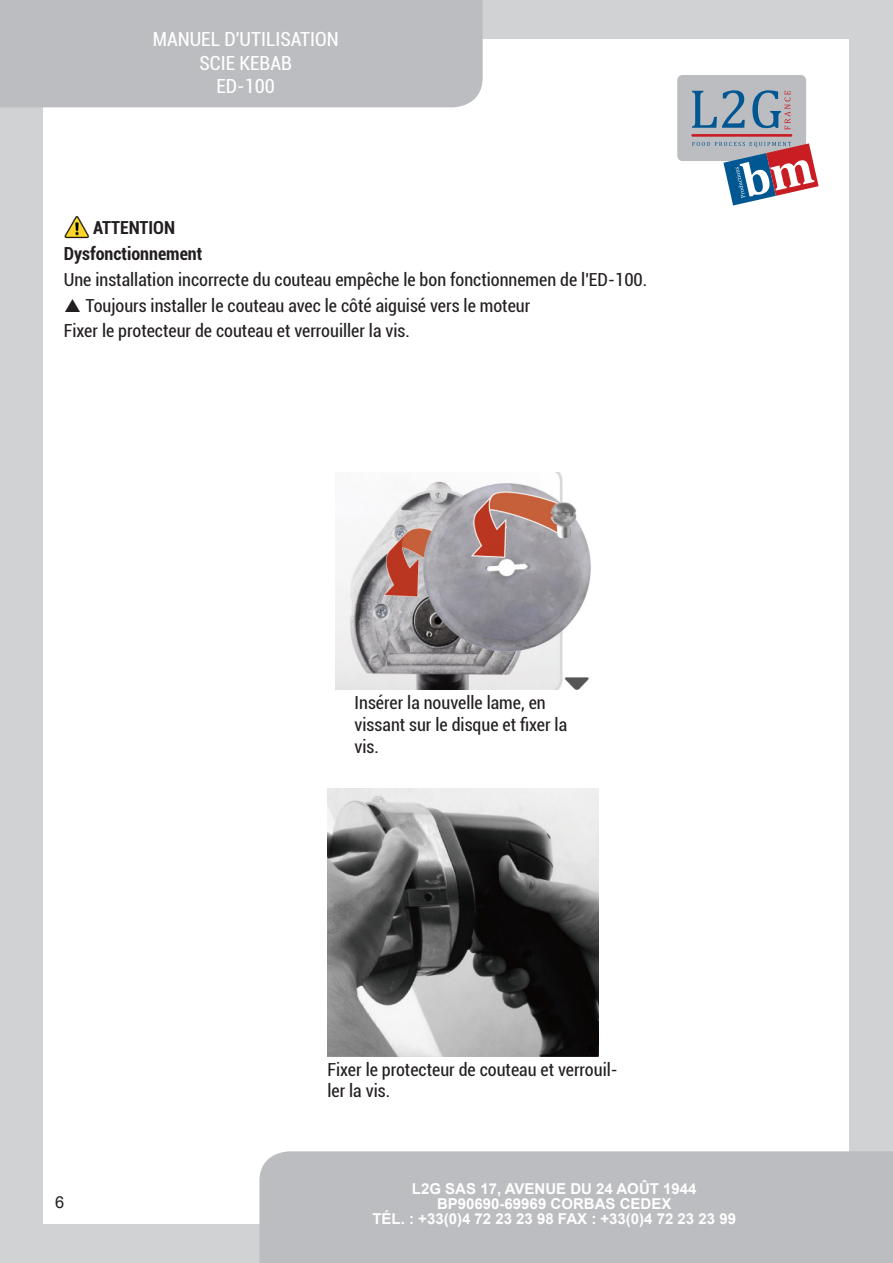
<style>
.page{position:relative;width:893px;height:1263px;background:#d1d2d4}
.page>*{position:absolute;margin:0;border:0;box-sizing:border-box;transform-origin:0 0}
.t1{font:condensed 19.5px/23.4px "Roboto";color:#fff;text-align:center}
.paragraphe{font:condensed 18px/21.6px "Roboto";color:#231f20}
.paragraphe-2{font:700 condensed 18px "Roboto";color:#231f20}
.t2{font:16.5px "Arial";color:#231f20}
.t3{font:700 15px/15px "Arial";color:#fff;text-align:center}
</style>
<div class="page">
<div style="left:44px;top:39px;width:805px;height:1185px;background:#fff"></div>
<div style="left:0;top:0;width:483px;height:107px;background:#bcbdc0"></div>
<div style="left:259px;top:1151px;width:634px;height:112px;background:#bcbdc0"></div>
<div style="left:677px;top:75px;width:129px;height:86px;background:#bcbdc0;border-radius:5px"></div>
<svg style="left:692px;top:90px;width:53px;height:38px"></svg>
<svg style="left:752px;top:90px;width:38px;height:40px"></svg>
<hr style="left:691px;top:134px;width:101px;height:3px;background:#c81d23">
<svg style="left:692px;top:142px;width:127px;height:63px"></svg>
<img style="left:64px;top:216px;width:25px;height:23px">
<img style="left:336px;top:473px;width:255px;height:216px">
<img style="left:327px;top:789px;width:272px;height:267px">
<p class="t1" style="left:153px;top:27px;width:188px">MANUEL D'UTILISATION<br>SCIE KEBAB<br>ED-100</p>
<p class="paragraphe-2" style="left:93px;top:215px;width:83px">ATTENTION</p>
<p class="paragraphe-2" style="left:64px;top:241px;width:140px">Dysfonctionnement</p>
<p class="paragraphe" style="left:64px;top:268px;width:585px">Une installation incorrecte du couteau empêche le bon fonctionnemen de l'ED-100.</p>
<p class="paragraphe" style="left:85px;top:294px;width:446px">Toujours installer le couteau avec le côté aiguisé vers le moteur</p>
<p class="paragraphe" style="left:64px;top:320px;width:348px">Fixer le protecteur de couteau et verrouiller la vis.</p>
<p class="paragraphe" style="left:355px;top:692px;width:214px">Insérer la nouvelle lame, en vissant sur le disque et fixer la vis.</p>
<p class="t2" style="left:55px;top:1191px;width:11px">6</p>
<p class="paragraphe" style="left:327px;top:1058px;width:292px">Fixer le protecteur de couteau et verrouil&shy;ler la vis.</p>
<p class="t3" style="left:372px;top:1181px;width:365px">L2G SAS 17, AVENUE DU 24 AOÛT 1944<br>BP90690-69969 CORBAS CEDEX<br>TÉL. : +33(0)4 72 23 23 98 FAX : +33(0)4 72 23 23 99</p>
</div>
